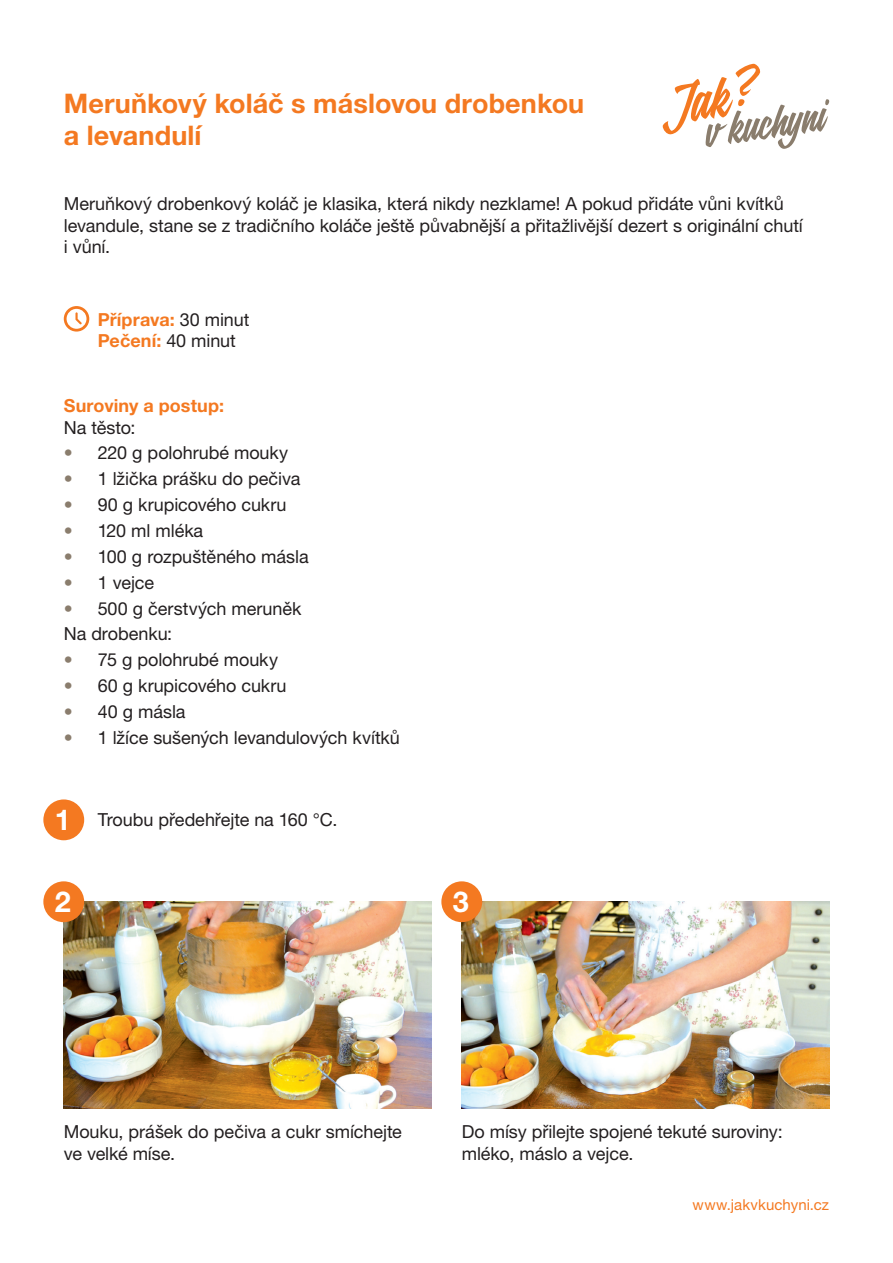
<style>
.page{position:relative;width:893px;height:1263px;background:#fff}
.page>*{position:absolute;margin:0;border:0;box-sizing:border-box;transform-origin:0 0}
.t1{font:700 28.8px "Helvetica Neue LT Pro";color:#fff}
.t2{font:700 27px/32.4px "Helvetica Neue LT Pro";letter-spacing:.005em;color:#f47921}
.t3{font:18px/21.6px "Helvetica Neue LT Pro";letter-spacing:-.005em;color:#231f20}
.t4{font:700 18px/21.6px "Helvetica Neue LT Pro";letter-spacing:.005em;color:#f47921}
.t5{font:15px "Helvetica Neue LT Pro";letter-spacing:.005em;color:#f47921}
.s1{font-weight:400;color:#231f20}
.s2{color:#8a7d6d}
.s3{font-weight:700;font-size:28.8px;color:#fff}
</style>
<div class="page">
<img style="left:462px;top:902px;width:367px;height:206px">
<svg style="left:663px;top:64px;width:166px;height:85px"></svg>
<div style="left:43px;top:799px;width:41px;height:41px;background:#f47921;border-radius:50%"></div>
<div style="left:441px;top:881px;width:41px;height:41px;background:#f47921;border-radius:50%"></div>
<img style="left:64px;top:902px;width:367px;height:206px">
<div style="left:43px;top:881px;width:41px;height:41px;background:#f47921;border-radius:50%"></div>
<svg style="left:64px;top:306px;width:25px;height:26px"></svg>
<h2 class="t2" style="left:64px;top:86px;width:522px">Meruňkový koláč s máslovou drobenkou a levandulí</h2>
<p class="t3" style="left:64px;top:193px;width:740px">Meruňkový drobenkový koláč je klasika, která nikdy nezklame! A pokud přidáte vůni kvítků levandule, stane se z tradičního koláče ještě půvabnější a přitažlivější dezert s originální chutí i vůní.</p>
<p class="t4" style="left:98px;top:308px;width:153px">Příprava: <span class="s1">30 minut<br></span>Pečení: <span class="s1">40 minut</span></p>
<p class="t4" style="left:64px;top:394px;width:162px">Suroviny a postup:</p>
<p class="t3" style="left:64px;top:416px;width:73px">Na těsto:</p>
<p class="t3" style="left:64px;top:442px;width:226px"><span class="s2">•</span> 220 g polohrubé mouky</p>
<p class="t3" style="left:64px;top:468px;width:238px"><span class="s2">•</span> 1 lžička prášku do pečiva</p>
<p class="t3" style="left:64px;top:494px;width:224px"><span class="s2">•</span> 90 g krupicového cukru</p>
<p class="t3" style="left:64px;top:519px;width:141px"><span class="s2">•</span> 120 ml mléka</p>
<p class="t3" style="left:64px;top:545px;width:247px"><span class="s2">•</span> 100 g rozpuštěného másla</p>
<p class="t3" style="left:64px;top:571px;width:92px"><span class="s2">•</span> 1 vejce</p>
<p class="t3" style="left:64px;top:595px;width:239px;line-height:25.8px"><span class="s2">•</span> 500 g čerstvých meruněk<br>Na drobenku:</p>
<p class="t3" style="left:64px;top:649px;width:216px"><span class="s2">•</span> 75 g polohrubé mouky</p>
<p class="t3" style="left:64px;top:675px;width:224px"><span class="s2">•</span> 60 g krupicového cukru</p>
<p class="t3" style="left:64px;top:700px;width:123px"><span class="s2">•</span> 40 g másla</p>
<p class="t3" style="left:64px;top:726px;width:338px"><span class="s2">•</span> 1 lžíce sušených levandulových kvítků</p>
<p class="t3" style="left:55px;top:809px;width:284px"><span class="s3">1</span> Troubu předehřejte na 160 °C.</p>
<h1 class="t1" style="left:55px;top:884px;width:18px">2</h1>
<h1 class="t1" style="left:453px;top:884px;width:18px">3</h1>
<p class="t3" style="left:64px;top:1121px;width:340px">Mouku, prášek do pečiva a cukr smíchejte ve velké míse.</p>
<p class="t3" style="left:462px;top:1121px;width:322px">Do mísy přilejte spojené tekuté suroviny: mléko, máslo a vejce.</p>
<p class="t5" style="left:693px;top:1195px;width:138px">www.jakvkuchyni.cz</p>
</div>
